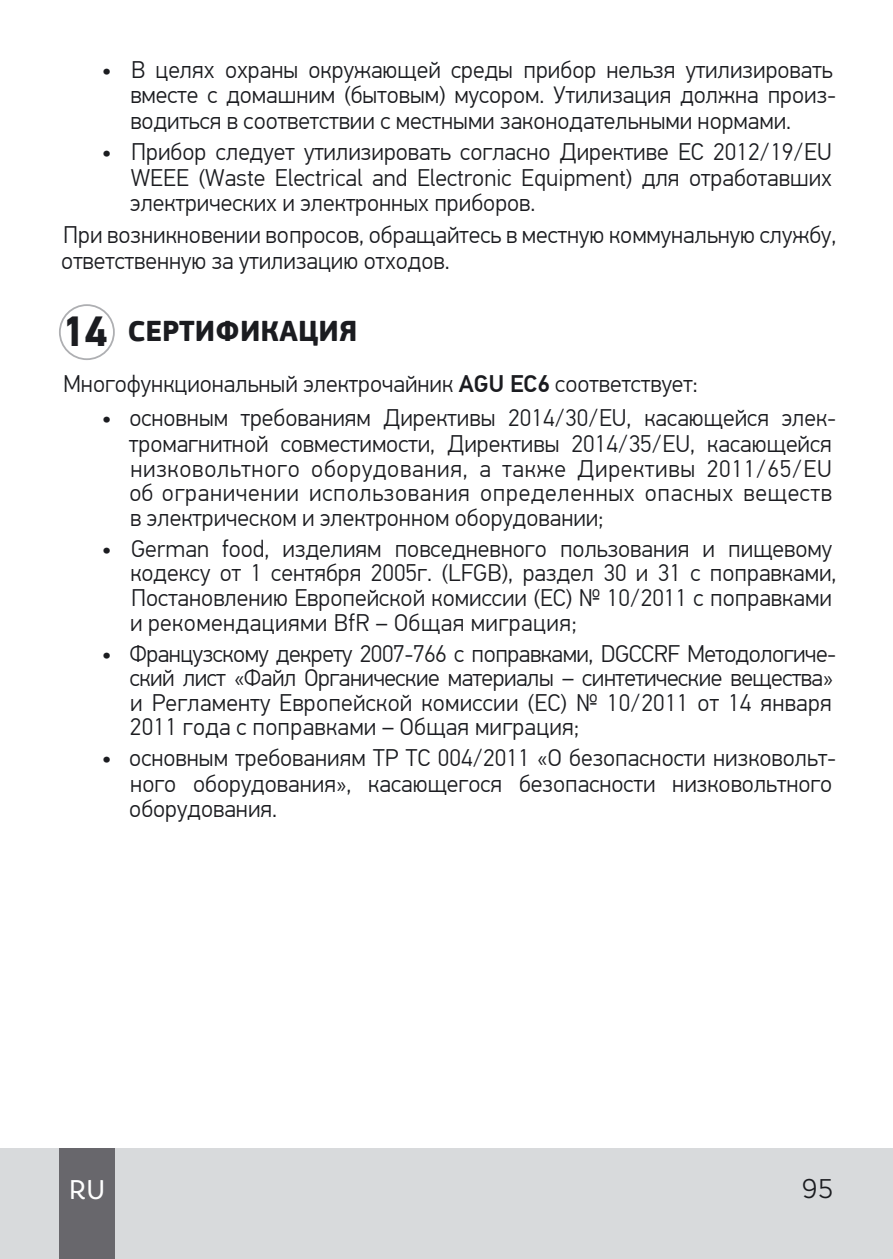
<style>
.page{position:relative;width:893px;height:1259px;background:#fff}
.page>*{position:absolute;margin:0;border:0;box-sizing:border-box;transform-origin:0 0}
.t1{font:700 42px "PF Din Text Pro";color:#1b1c20}
.t2{font:700 30px "PF Square Sans Pro";color:#1b1c20}
.t3{font:27px "Core Rhino";color:#fff}
.t4{font:300 27px "Core Sans A35";color:#1b1c20}
.t5{font:300 24px/25.5px "PF Din Text Pro";color:#1b1c20}
.t6{font:300 24px/24.6px "PF Din Text Pro";letter-spacing:-.02em;color:#1b1c20}
.s1{font-weight:400}
.s2{font-weight:500}
</style>
<div class="page">
<div style="left:0;top:1148px;width:893px;height:111px;background:#d8dadc"></div>
<div style="left:60px;top:1148px;width:55px;height:111px;background:#68676c"></div>
<div style="left:59px;top:304px;width:56px;height:56px;border:2px solid #aeafb2;border-radius:50%"></div>
<p class="t5" style="left:130px;top:57px;width:708px;text-indent:-28px"><span class="s1">•</span> В целях охраны окружающей среды прибор нельзя утилизировать вместе с домашним (бытовым) мусором. Утилизация должна произ&shy;водиться в соответствии с местными законодательными нормами.</p>
<p class="t5" style="left:130px;top:140px;width:703px;text-align:justify;text-indent:-28px"><span class="s1">•</span> Прибор следует утилизировать согласно Директиве ЕС 2012/19/EU WEEE (Waste Electrical and Electronic Equipment) для отработавших электрических и электронных приборов.</p>
<p class="t5" style="left:61px;top:223px;width:777px">При возникновении вопросов, обращайтесь в местную коммунальную службу, ответственную за утилизацию отходов.</p>
<h1 class="t1" style="left:61px;top:306px;width:48px">14</h1>
<p class="t2" style="left:128px;top:313px;width:232px">СЕРТИФИКАЦИЯ</p>
<p class="t5" style="left:63px;top:372px;width:636px">Многофункциональный электрочайник <span class="s2">AGU EC6</span> соответствует:</p>
<p class="t5" style="left:129px;top:406px;width:709px;text-indent:-27px"><span class="s1">•</span> основным требованиям Директивы 2014/30/EU, касающейся элек&shy;тромагнитной совместимости, Директивы 2014/35/EU, касающейся низковольтного оборудования, а также Директивы 2011/65/EU об ограничении использования определенных опасных веществ в электрическом и электронном оборудовании;</p>
<p class="t5" style="left:130px;top:536px;width:708px;line-height:24.6px;text-indent:-28px"><span class="s1">•</span> German food, изделиям повседневного пользования и пищевому кодексу от 1 сентября 2005г. (LFGB), раздел 30 и 31 с поправками, Постановлению Европейской комиссии (ЕС) № 10/2011 с поправками и рекомендациями BfR – Общая миграция;</p>
<p class="t6" style="left:130px;top:641px;width:708px;text-indent:-28px"><span class="s1">•</span> Французскому декрету 2007-766 с поправками, DGCCRF Методологиче&shy;ский лист «Файл Органические материалы – синтетические вещества» и Регламенту Европейской комиссии (ЕС) № 10/2011 от 14 января 2011 года с поправками – Общая миграция;</p>
<p class="t5" style="left:129px;top:746px;width:709px;text-indent:-27px"><span class="s1">•</span> основным требованиям ТР ТС 004/2011 «О безопасности низковольт&shy;ного оборудования», касающегося безопасности низковольтного оборудования.</p>
<p class="t3" style="left:69px;top:1172px;width:38px">RU</p>
<p class="t4" style="left:802px;top:1171px;width:33px">95</p>
</div>
